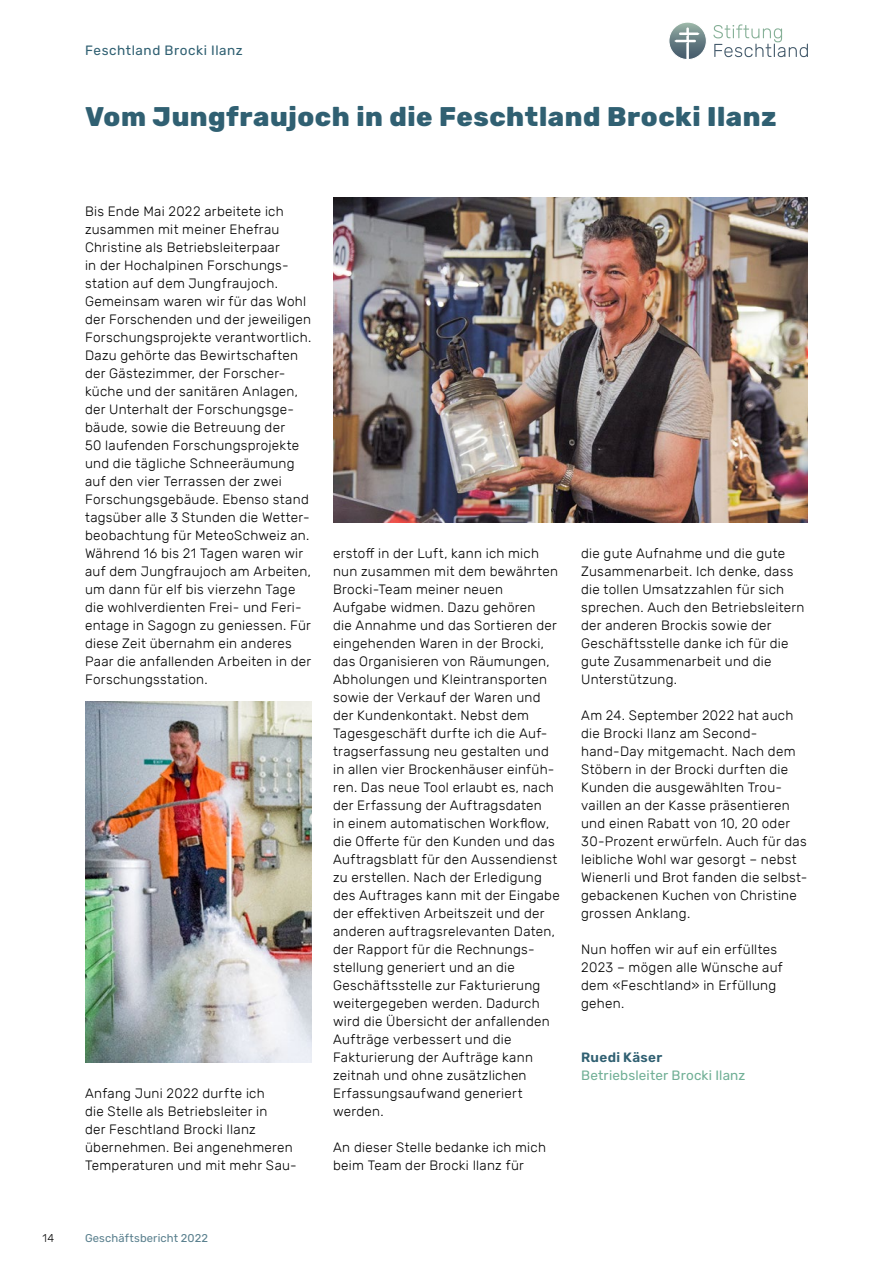
<style>
.page{position:relative;width:893px;height:1263px;background:#fff}
.page>*{position:absolute;margin:0;border:0;box-sizing:border-box;transform-origin:0 0}
.t1{font:800 27px "Rubik";letter-spacing:.02em;color:#306072}
.t2{font:300 13.5px/18px "Rubik";letter-spacing:.02em;color:#000}
.t3{font:13.5px "Rubik";letter-spacing:.01em;color:#71b096}
.t4{font:13.5px "Rubik";letter-spacing:.04em;color:#306072}
.t5{font:600 13.5px "Rubik";letter-spacing:.025em;color:#306072}
.t6{font:11.25px "Rubik";letter-spacing:.01em;color:#5a808e}
.t7{font:300 11.25px "Rubik";color:#000}
</style>
<div class="page">
<svg style="left:713px;top:24px;width:95px;height:33px"></svg>
<svg style="left:669px;top:22px;width:37px;height:37px"></svg>
<img style="left:85px;top:702px;width:227px;height:360px">
<img style="left:333px;top:198px;width:475px;height:324px">
<p class="t4" style="left:85px;top:43px;width:159px">Feschtland Brocki Ilanz</p>
<h1 class="t1" style="left:85px;top:101px;width:693px">Vom Jungfraujoch in die Feschtland Brocki Ilanz</h1>
<p class="t2" style="left:85px;top:203px;width:228px">Bis Ende Mai 2022 arbeitete ich zusammen mit meiner Ehefrau<br>Christine als Betriebsleiterpaar<br>in der Hochalpinen Forschungs&shy;station auf dem Jungfraujoch.<br>Gemeinsam waren wir für das Wohl der Forschenden und der jeweiligen<br>Forschungsprojekte verantwortlich.<br>Dazu gehörte das Bewirtschaften der Gästezimmer, der Forscher&shy;küche und der sanitären Anlagen, der Unterhalt der Forschungsge&shy;bäude, sowie die Betreuung der<br>50 laufenden Forschungsprojekte und die tägliche Schneeräumung auf den vier Terrassen der zwei<br>Forschungsgebäude. Ebenso stand tagsüber alle 3 Stunden die Wetter&shy;beobachtung für MeteoSchweiz an.<br>Während 16 bis 21 Tagen waren wir auf dem Jungfraujoch am Arbeiten, um dann für elf bis vierzehn Tage die wohlverdienten Frei- und Feri&shy;entage in Sagogn zu geniessen. Für diese Zeit übernahm ein anderes<br>Paar die anfallenden Arbeiten in der<br>Forschungsstation.</p>
<p class="t2" style="left:85px;top:1085px;width:213px">Anfang Juni 2022 durfte ich<br>die Stelle als Betriebsleiter in<br>der Feschtland Brocki Ilanz übernehmen. Bei angenehmeren<br>Temperaturen und mit mehr Sau-</p>
<p class="t2" style="left:333px;top:545px;width:228px">erstoff in der Luft, kann ich mich nun zusammen mit dem bewährten<br>Brocki-Team meiner neuen<br>Aufgabe widmen. Dazu gehören<br>die Annahme und das Sortieren der eingehenden Waren in der Brocki, das Organisieren von Räumungen,<br>Abholungen und Kleintransporten sowie der Verkauf der Waren und der Kundenkontakt. Nebst dem<br>Tagesgeschäft durfte ich die Auf&shy;tragserfassung neu gestalten und in allen vier Brockenhäuser einfüh&shy;ren. Das neue Tool erlaubt es, nach der Erfassung der Auftragsdaten<br>in einem automatischen Workflow, die Offerte für den Kunden und das<br>Auftragsblatt für den Aussendienst zu erstellen. Nach der Erledigung des Auftrages kann mit der Eingabe der effektiven Arbeitszeit und der anderen auftragsrelevanten Daten, der Rapport für die Rechnungs&shy;stellung generiert und an die<br>Geschäftsstelle zur Fakturierung weitergegeben werden. Dadurch wird die Übersicht der anfallenden<br>Aufträge verbessert und die<br>Fakturierung der Aufträge kann zeitnah und ohne zusätzlichen<br>Erfassungsaufwand generiert werden.</p>
<p class="t2" style="left:333px;top:1138px;width:214px">An dieser Stelle bedanke ich mich beim Team der Brocki Ilanz für</p>
<p class="t2" style="left:581px;top:544px;width:225px">die gute Aufnahme und die gute<br>Zusammenarbeit. Ich denke, dass die tollen Umsatzzahlen für sich sprechen. Auch den Betriebsleitern der anderen Brockis sowie der<br>Geschäftsstelle danke ich für die gute Zusammenarbeit und die<br>Unterstützung.</p>
<p class="t2" style="left:581px;top:706px;width:228px">Am 24. September 2022 hat auch die Brocki Ilanz am Second&shy;hand-Day mitgemacht. Nach dem<br>Stöbern in der Brocki durften die<br>Kunden die ausgewählten Trou&shy;vaillen an der Kasse präsentieren und einen Rabatt von 10, 20 oder<br>30-Prozent erwürfeln. Auch für das leibliche Wohl war gesorgt – nebst<br>Wienerli und Brot fanden die selbst&shy;gebackenen Kuchen von Christine grossen Anklang.</p>
<p class="t2" style="left:581px;top:940px;width:203px">Nun hoffen wir auf ein erfülltes<br>2023 – mögen alle Wünsche auf dem «Feschtland» in Erfüllung gehen.</p>
<p class="t5" style="left:581px;top:1049px;width:83px">Ruedi Käser</p>
<p class="t3" style="left:581px;top:1067px;width:166px">Betriebsleiter Brocki Ilanz</p>
<p class="t7" style="left:43px;top:1231px;width:13px">14</p>
<p class="t6" style="left:85px;top:1231px;width:125px">Geschäftsbericht 2022</p>
</div>
